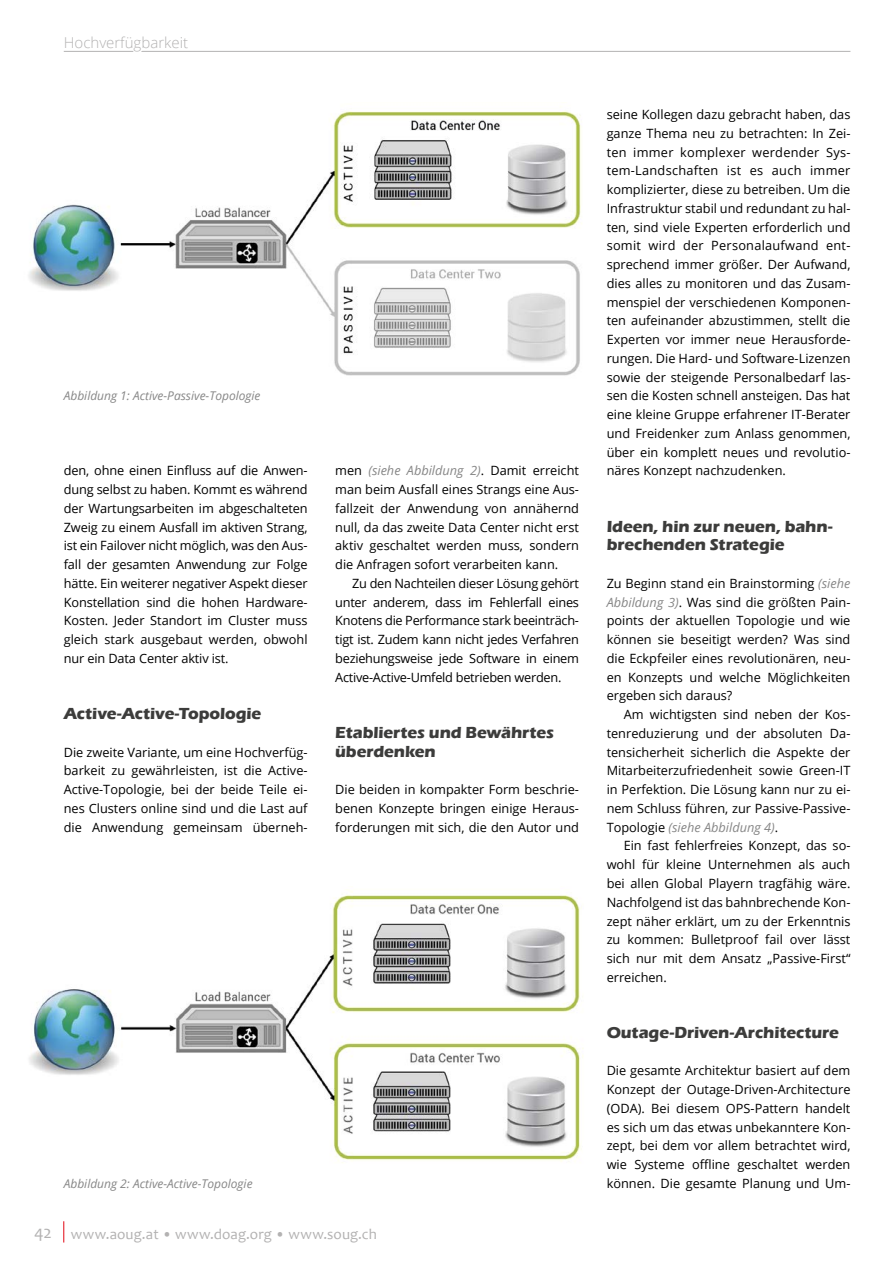
<style>
.page{position:relative;width:893px;height:1263px;background:#fff}
.page>*{position:absolute;margin:0;border:0;box-sizing:border-box;transform-origin:0 0}
.t1{font:700 16.5px/18.8px "Eras ITC";letter-spacing:-.005em;color:#3c3c3b}
.t2{font:15px "Candara";letter-spacing:.01em;color:#b3b2b2}
.t3{font:300 15px "Open Sans";color:#b3b2b2}
.t4{font:12.75px/18.8px "Open Sans";color:#000;text-align:justify}
.t5{font:italic 12px "Open Sans";color:#878787}
.s1{font-style:italic;color:#878787}
.s2{font-size:18px}
</style>
<div class="page">
<svg style="left:63px;top:1221px;width:1px;height:21px"></svg>
<hr style="left:64px;top:51px;width:786px;height:1px;background:#b3b2b2">
<img style="left:28px;top:111px;width:554px;height:265px">
<img style="left:29px;top:891px;width:555px;height:272px">
<p class="t3" style="left:64px;top:32px;width:126px">Hochverfügbarkeit</p>
<p class="t5" style="left:64px;top:388px;width:198px">Abbildung 1: Active-Passive-Topologie</p>
<p class="t4" style="left:64px;top:461px;width:245px">den, ohne einen Einfluss auf die Anwen&shy;dung selbst zu haben. Kommt es während der Wartungsarbeiten im abgeschalteten Zweig zu einem Ausfall im aktiven Strang, ist ein Failover nicht möglich, was den Aus&shy;fall der gesamten Anwendung zur Folge hätte. Ein weiterer negativer Aspekt dieser Konstellation sind die hohen Hardware-Kosten. Jeder Standort im Cluster muss gleich stark ausgebaut werden, obwohl nur ein Data Center aktiv ist.</p>
<p class="t1" style="left:64px;top:704px;width:199px">Active-Active-Topologie</p>
<p class="t4" style="left:64px;top:742px;width:245px">Die zweite Variante, um eine Hochverfüg&shy;barkeit zu gewährleisten, ist die Active-Active-Topologie, bei der beide Teile ei&shy;nes Clusters online sind und die Last auf die Anwendung gemeinsam überneh-</p>
<p class="t4" style="left:335px;top:461px;width:245px">men <span class="s1">(siehe Abbildung 2)</span>. Damit erreicht man beim Ausfall eines Strangs eine Aus&shy;fallzeit der Anwendung von annähernd null, da das zweite Data Center nicht erst aktiv geschaltet werden muss, sondern die Anfragen sofort verarbeiten kann.</p>
<p class="t4" style="left:335px;top:574px;width:245px;text-indent:17px">Zu den Nachteilen dieser Lösung gehört unter anderem, dass im Fehlerfall eines Knotens die Performance stark beeinträch&shy;tigt ist. Zudem kann nicht jedes Verfahren beziehungsweise jede Software in einem Active-Active-Umfeld betrieben werden.</p>
<p class="t1" style="left:335px;top:723px;width:220px">Etabliertes und Bewährtes überdenken</p>
<p class="t4" style="left:335px;top:780px;width:245px">Die beiden in kompakter Form beschrie&shy;benen Konzepte bringen einige Heraus&shy;forderungen mit sich, die den Autor und</p>
<p class="t4" style="left:607px;top:105px;width:245px">seine Kollegen dazu gebracht haben, das ganze Thema neu zu betrachten: In Zei&shy;ten immer komplexer werdender Sys&shy;tem-Landschaften ist es auch immer komplizierter, diese zu betreiben. Um die Infrastruktur stabil und redundant zu hal&shy;ten, sind viele Experten erforderlich und somit wird der Personalaufwand ent&shy;sprechend immer größer. Der Aufwand, dies alles zu monitoren und das Zusam&shy;menspiel der verschiedenen Komponen&shy;ten aufeinander abzustimmen, stellt die Experten vor immer neue Herausforde&shy;rungen. Die Hard- und Software-Lizenzen sowie der steigende Personalbedarf las&shy;sen die Kosten schnell ansteigen. Das hat eine kleine Gruppe erfahrener IT-Berater und Freidenker zum Anlass genommen, über ein komplett neues und revolutio&shy;näres Konzept nachzudenken.</p>
<p class="t1" style="left:607px;top:517px;width:227px">Ideen, hin zur neuen, bahn&shy;brechenden Strategie</p>
<p class="t4" style="left:607px;top:573px;width:245px">Zu Beginn stand ein Brainstorming <span class="s1">(siehe Abbildung 3)</span>. Was sind die größten Pain&shy;points der aktuellen Topologie und wie können sie beseitigt werden? Was sind die Eckpfeiler eines revolutionären, neu&shy;en Konzepts und welche Möglichkeiten ergeben sich daraus?</p>
<p class="t4" style="left:607px;top:705px;width:245px;text-indent:17px">Am wichtigsten sind neben der Kos&shy;tenreduzierung und der absoluten Da&shy;tensicherheit sicherlich die Aspekte der Mitarbeiterzufriedenheit sowie Green-IT in Perfektion. Die Lösung kann nur zu ei&shy;nem Schluss führen, zur Passive-Passive-Topologie <span class="s1">(siehe Abbildung 4)</span>.</p>
<p class="t4" style="left:607px;top:836px;width:245px;text-indent:17px">Ein fast fehlerfreies Konzept, das so&shy;wohl für kleine Unternehmen als auch bei allen Global Playern tragfähig wäre.<br>Nachfolgend ist das bahnbrechende Kon&shy;zept näher erklärt, um zu der Erkenntnis zu kommen: Bulletproof fail over lässt sich nur mit dem Ansatz „Passive-First“ erreichen.</p>
<p class="t1" style="left:607px;top:1023px;width:234px">Outage-Driven-Architecture</p>
<p class="t4" style="left:607px;top:1061px;width:245px">Die gesamte Architektur basiert auf dem Konzept der Outage-Driven-Architecture (ODA). Bei diesem OPS-Pattern handelt es sich um das etwas unbekanntere Kon&shy;zept, bei dem vor allem betrachtet wird, wie Systeme offline geschaltet werden</p>
<p class="t5" style="left:64px;top:1175px;width:190px">Abbildung 2: Active-Active-Topologie</p>
<p class="t4" style="left:607px;top:1174px;width:245px">können. Die gesamte Planung und Um-</p>
<p class="t2" style="left:34px;top:1224px;width:344px"><span class="s2">42</span> www.aoug.at • www.doag.org • www.soug.ch</p>
</div>
